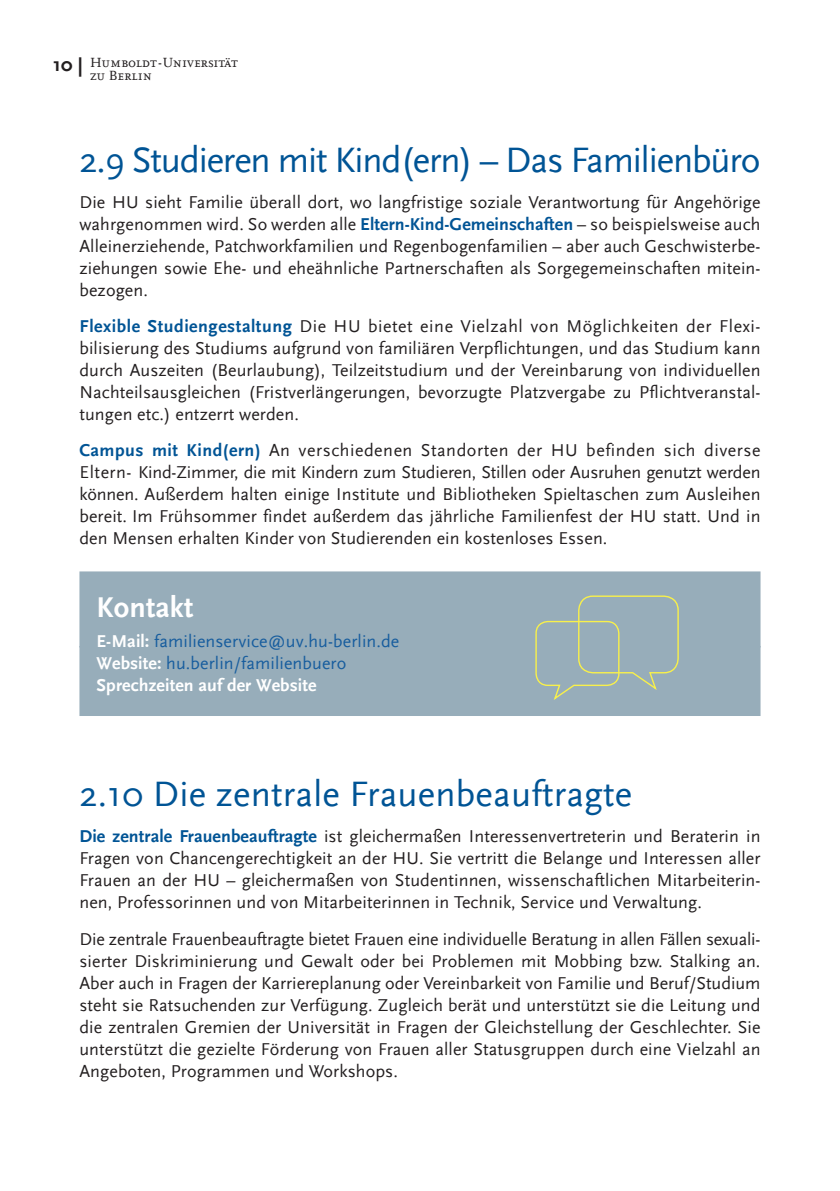
<style>
.page{position:relative;width:840px;height:1191px;background:#fff}
.page>*{position:absolute;margin:0;border:0;box-sizing:border-box;transform-origin:0 0}
.LT{font:37px "HU Scala Sans";letter-spacing:-.03em;color:#005495}
.LT-2{font:37px "HU Scala Sans";letter-spacing:.005em;color:#005495}
.LT-3{font:700 30px "HU Scala Sans";letter-spacing:.005em;color:#fff}
.LT-4{font:700 20px "HU Scala Sans";color:#231f20}
.LT-5{font:18px/22px "HU Scala Sans";letter-spacing:.005em;color:#231f20;text-align:justify}
.LT-6{font:18px/22px "HU Scala Sans";letter-spacing:.005em;color:#175d9e}
.t1{font:14px/13px "HU Scala SC";letter-spacing:.01em;color:#231f20}
.s1{font-weight:700;color:#005495}
.s2{font-weight:700;color:#fff}
</style>
<div class="page">
<div style="left:79px;top:571px;width:681px;height:76px;background:#97adba"></div>
<div style="left:79px;top:646px;width:681px;height:70px;background:#97adba"></div>
<svg style="left:535px;top:595px;width:144px;height:105px"></svg>
<p class="LT-4" style="left:53px;top:53px;width:31px">10 |</p>
<p class="t1" style="left:90px;top:56px;width:149px">Humboldt-Universität zu Berlin</p>
<p class="LT" style="left:79px;top:140px;width:682px">2.9 Studieren mit Kind(ern) – Das Familienbüro</p>
<p class="LT-5" style="left:79px;top:191px;width:682px">Die HU sieht Familie überall dort, wo langfristige soziale Verantwortung für Angehörige wahrgenommen wird. So werden alle <span class="s1">Eltern-Kind-Gemeinschaften</span> – so beispielsweise auch Alleinerziehende, Patchworkfamilien und Regenbogenfamilien – aber auch Geschwisterbe&shy;ziehungen sowie Ehe- und eheähnliche Partnerschaften als Sorgegemeinschaften mitein&shy;bezogen.</p>
<p class="LT-5" style="left:79px;top:316px;width:682px"><span class="s1">Flexible Studiengestaltung</span> Die HU bietet eine Vielzahl von Möglichkeiten der Flexi&shy;bilisierung des Studiums aufgrund von familiären Verpflichtungen, und das Studium kann durch Auszeiten (Beurlaubung), Teilzeitstudium und der Vereinbarung von individuellen Nachteilsausgleichen (Fristverlängerungen, bevorzugte Platzvergabe zu Pflichtveranstal&shy;tungen etc.) entzerrt werden.</p>
<p class="LT-5" style="left:79px;top:440px;width:682px"><span class="s1">Campus mit Kind(ern)</span> An verschiedenen Standorten der HU befinden sich diverse Eltern- Kind-Zimmer, die mit Kindern zum Studieren, Stillen oder Ausruhen genutzt werden können. Außerdem halten einige Institute und Bibliotheken Spieltaschen zum Ausleihen bereit. Im Frühsommer findet außerdem das jährliche Familienfest der HU statt. Und in den Mensen erhalten Kinder von Studierenden ein kostenloses Essen.</p>
<p class="LT-3" style="left:96px;top:590px;width:98px">Kontakt</p>
<p class="LT-6" style="left:96px;top:631px;width:304px"><span class="s2">E-Mail:</span> familienservice@uv.hu-berlin.de<br><span class="s2">Website:</span> hu.berlin/familienbuero<br><span class="s2">Sprechzeiten auf der Website</span></p>
<p class="LT-2" style="left:79px;top:774px;width:554px">2.10 Die zentrale Frauenbeauftragte</p>
<p class="LT-5" style="left:79px;top:826px;width:682px"><span class="s1">Die zentrale Frauenbeauftragte</span> ist gleichermaßen Interessenvertreterin und Beraterin in Fragen von Chancengerechtigkeit an der HU. Sie vertritt die Belange und Interessen aller Frauen an der HU – gleichermaßen von Studentinnen, wissenschaftlichen Mitarbeiterin&shy;nen, Professorinnen und von Mitarbeiterinnen in Technik, Service und Verwaltung.</p>
<p class="LT-5" style="left:79px;top:928px;width:682px">Die zentrale Frauenbeauftragte bietet Frauen eine individuelle Beratung in allen Fällen sexuali&shy;sierter Diskriminierung und Gewalt oder bei Problemen mit Mobbing bzw. Stalking an.<br>Aber auch in Fragen der Karriereplanung oder Vereinbarkeit von Familie und Beruf/Studium steht sie Ratsuchenden zur Verfügung. Zugleich berät und unterstützt sie die Leitung und die zentralen Gremien der Universität in Fragen der Gleichstellung der Geschlechter. Sie unterstützt die gezielte Förderung von Frauen aller Statusgruppen durch eine Vielzahl an Angeboten, Programmen und Workshops.</p>
</div>
